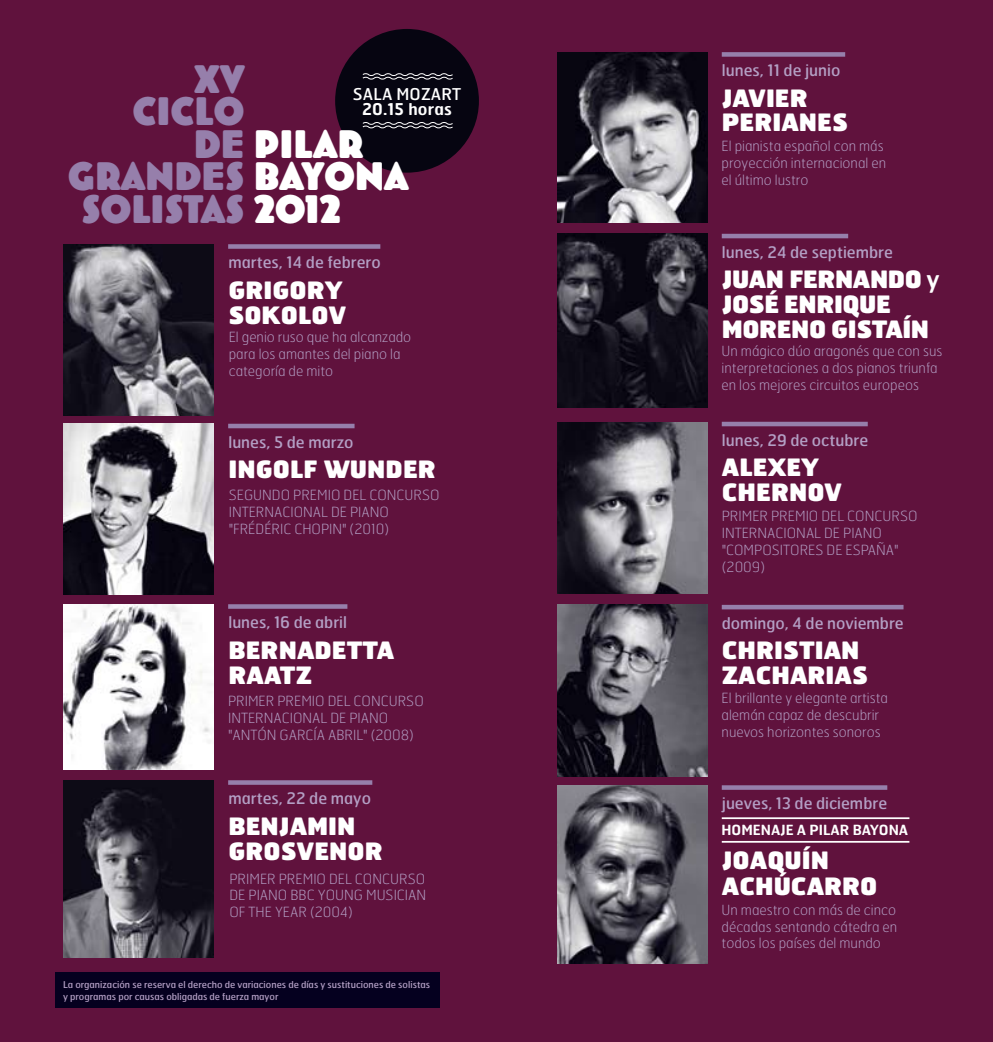
<style>
.page{position:relative;width:993px;height:1042px;background:#fff}
.page>*{position:absolute;margin:0;border:0;box-sizing:border-box;transform-origin:0 0}
.t1{font:37.8px "Bovine Round MVB";color:#967fab}
.t2{font:37.8px "Bovine Round MVB";color:#fff}
.t3{font:900 23.97px/24.8px "Hermes FB";color:#fff}
.t4{font:900 23.97px/24.8px "Hermes FB";letter-spacing:-.02em;color:#fff}
.t5{font:16.28px "Hermes";letter-spacing:.01em;color:#fff}
.t6{font:600 16.28px "Hermes FB";letter-spacing:.01em;color:#fff}
.t7{font:15.92px "Hermes";color:#b39fc4}
.t8{font:100 14px/16.8px "Hermes";color:#b39fc4}
.t9{font:600 14px "Hermes FB";color:#fff}
.t10{font:9.45px/11.2px "Hermes";color:#b39fc4}
.s1{color:#967fab}
.s2{color:#fff}
.s3{font-weight:600}
</style>
<div class="page">
<div style="left:0;top:0;width:992px;height:1042px;background:#60123d"></div>
<div style="left:335px;top:29px;width:144px;height:144px;background:#060511;border-radius:50%"></div>
<svg style="left:362px;top:73px;width:91px;height:7px"></svg>
<svg style="left:362px;top:122px;width:91px;height:7px"></svg>
<img style="left:557px;top:52px;width:150px;height:170px">
<img style="left:557px;top:233px;width:150px;height:175px">
<img style="left:557px;top:422px;width:150px;height:171px">
<img style="left:63px;top:244px;width:150px;height:171px">
<img style="left:63px;top:423px;width:150px;height:172px">
<img style="left:63px;top:604px;width:150px;height:165px">
<img style="left:63px;top:780px;width:150px;height:177px">
<img style="left:557px;top:605px;width:150px;height:172px">
<img style="left:557px;top:785px;width:150px;height:178px">
<div style="left:228px;top:244px;width:152px;height:5px;background:#967fab"></div>
<hr style="left:228px;top:424px;width:126px;height:4px;background:#967fab">
<div style="left:721px;top:785px;width:166px;height:5px;background:#967fab"></div>
<hr style="left:721px;top:817px;width:188px;height:2px;background:#fff">
<hr style="left:721px;top:841px;width:188px;height:1px;background:#fff">
<hr style="left:721px;top:605px;width:182px;height:4px;background:#967fab">
<hr style="left:721px;top:422px;width:146px;height:4px;background:#967fab">
<hr style="left:721px;top:234px;width:126px;height:4px;background:#967fab">
<div style="left:721px;top:52px;width:123px;height:5px;background:#967fab"></div>
<div style="left:228px;top:780px;width:144px;height:5px;background:#967fab"></div>
<div style="left:228px;top:604px;width:119px;height:5px;background:#967fab"></div>
<div style="left:55px;top:972px;width:385px;height:36px;background:#05001f"></div>
<h1 class="t1" style="left:193px;top:59px;width:52px">XV</h1>
<h1 class="t1" style="left:133px;top:92px;width:113px">CICLO</h1>
<h1 class="t2" style="left:194px;top:125px;width:171px"><span class="s1">DE</span> PILAR</h1>
<h1 class="t1" style="left:68px;top:157px;width:342px">GRANDES <span class="s2">BAYONA</span></h1>
<h1 class="t1" style="left:82px;top:190px;width:260px">SOLISTAS <span class="s2">2012</span></h1>
<p class="t5" style="left:353px;top:83px;width:110px">SALA MOZART</p>
<p class="t6" style="left:362px;top:99px;width:91px">20.15 horas</p>
<p class="t7" style="left:228px;top:252px;width:154px">martes, 14 de febrero</p>
<h2 class="t3" style="left:228px;top:276px;width:119px">GRIGORY<br>SOKOLOV</h2>
<p class="t8" style="left:229px;top:328px;width:184px">El genio ruso que ha alcanzado para los amantes del piano la categoría de mito</p>
<p class="t7" style="left:228px;top:432px;width:127px">lunes, 5 de marzo</p>
<h2 class="t3" style="left:228px;top:456px;width:209px">INGOLF WUNDER</h2>
<p class="t8" style="left:229px;top:486px;width:18px">Segundo</p>
<p class="t8" style="left:293px;top:486px;width:17px">Premio</p>
<p class="t8" style="left:343px;top:486px;width:9px">del</p>
<p class="t8" style="left:369px;top:486px;width:18px">Concurso</p>
<p class="t8" style="left:229px;top:503px;width:13px">Internacional</p>
<p class="t8" style="left:331px;top:503px;width:36px">de Piano</p>
<p class="t8" style="left:229px;top:520px;width:20px">"Frédéric</p>
<p class="t8" style="left:294px;top:520px;width:26px">Chopin</p>
<p class="t8" style="left:342px;top:520px;width:48px">" (2010)</p>
<p class="t7" style="left:228px;top:612px;width:120px">lunes, 16 de abril</p>
<h2 class="t3" style="left:228px;top:636px;width:167px">BERNADETTA<br>RAATZ</h2>
<p class="t8" style="left:228px;top:692px;width:17px">Primer</p>
<p class="t8" style="left:277px;top:692px;width:17px">Premio</p>
<p class="t8" style="left:327px;top:692px;width:9px">del</p>
<p class="t8" style="left:353px;top:692px;width:18px">Concurso</p>
<p class="t8" style="left:228px;top:709px;width:13px">Internacional</p>
<p class="t8" style="left:330px;top:709px;width:36px">de Piano</p>
<p class="t8" style="left:228px;top:726px;width:22px">"Antón</p>
<p class="t8" style="left:279px;top:726px;width:65px">García Abril</p>
<p class="t8" style="left:363px;top:726px;width:52px">" (2008)</p>
<p class="t7" style="left:228px;top:788px;width:144px">martes, 22 de mayo</p>
<h2 class="t3" style="left:228px;top:812px;width:156px">BENJAMIN<br>GROSVENOR</h2>
<p class="t8" style="left:229px;top:869px;width:17px">Primer</p>
<p class="t8" style="left:279px;top:869px;width:17px">Premio</p>
<p class="t8" style="left:329px;top:869px;width:9px">del</p>
<p class="t8" style="left:355px;top:869px;width:18px">Concurso</p>
<p class="t8" style="left:229px;top:886px;width:36px">de Piano</p>
<p class="t8" style="left:290px;top:886px;width:46px">BBC Young</p>
<p class="t8" style="left:366px;top:886px;width:19px">Musician</p>
<p class="t8" style="left:229px;top:903px;width:62px">of the Year</p>
<p class="t8" style="left:310px;top:903px;width:44px">(2004)</p>
<p class="t10" style="left:63px;top:979px;width:368px">La organización se reserva el derecho de variaciones de días y sustituciones de solistas y programas por causas obligadas de fuerza mayor</p>
<p class="t7" style="left:721px;top:60px;width:120px">lunes, 11 de junio</p>
<h2 class="t3" style="left:721px;top:84px;width:128px">JAVIER<br>PERIANES</h2>
<p class="t8" style="left:721px;top:137px;width:166px">El pianista español con más proyección internacional en el último lustro</p>
<p class="t7" style="left:721px;top:242px;width:172px">lunes, 24 de septiembre</p>
<h2 class="t4" style="left:721px;top:266px;width:219px">JUAN FERNANDO <span class="s3">y<br></span>JOSÉ ENRIQUE<br>MORENO GISTAÍN</h2>
<p class="t8" style="left:721px;top:343px;width:222px">Un mágico dúo aragonés que con sus interpretaciones a dos pianos triunfa en los mejores circuitos europeos</p>
<p class="t7" style="left:721px;top:430px;width:148px">lunes, 29 de octubre</p>
<h2 class="t3" style="left:721px;top:454px;width:122px">ALEXEY<br>CHERNOV</h2>
<p class="t8" style="left:721px;top:507px;width:17px">Primer</p>
<p class="t8" style="left:770px;top:507px;width:17px">Premio</p>
<p class="t8" style="left:821px;top:507px;width:9px">del</p>
<p class="t8" style="left:847px;top:507px;width:18px">Concurso</p>
<p class="t8" style="left:721px;top:524px;width:13px">Internacional</p>
<p class="t8" style="left:823px;top:524px;width:36px">de Piano</p>
<p class="t8" style="left:721px;top:541px;width:22px">"Compositores</p>
<p class="t8" style="left:826px;top:541px;width:73px">de España"</p>
<p class="t8" style="left:721px;top:558px;width:45px">(2009)</p>
<p class="t7" style="left:721px;top:613px;width:183px">domingo, 4 de noviembre</p>
<h2 class="t3" style="left:721px;top:637px;width:148px">CHRISTIAN<br>ZACHARIAS</h2>
<p class="t8" style="left:721px;top:689px;width:168px">El brillante y elegante artista alemán capaz de descubrir nuevos horizontes sonoros</p>
<p class="t7" style="left:721px;top:793px;width:167px">jueves, 13 de diciembre</p>
<h2 class="t3" style="left:721px;top:846px;width:157px;line-height:26.2px">JOAQUÍN<br>ACHÚCARRO</h2>
<p class="t9" style="left:721px;top:821px;width:188px">HOMENAJE A PILAR BAYONA</p>
<p class="t8" style="left:721px;top:901px;width:177px;text-align:justify">Un maestro con más de cinco décadas sentando cátedra en todos los países del mundo</p>
</div>
